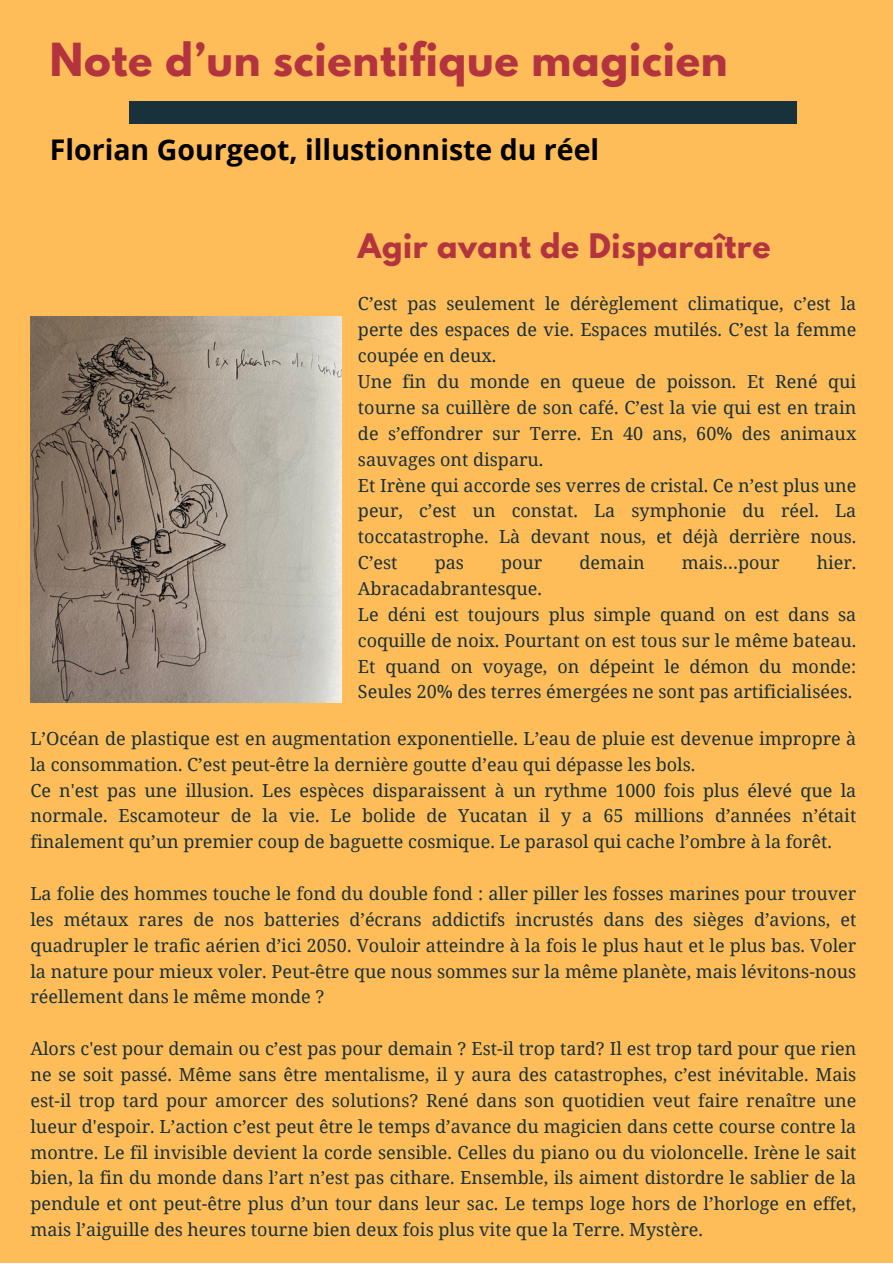
<style>
.page{position:relative;width:893px;height:1264px;background:#fff}
.page>*{position:absolute;margin:0;border:0;box-sizing:border-box;transform-origin:0 0}
.t1{font:700 40.35px "League Spartan";letter-spacing:.02em;color:#b3343e}
.t2{font:700 30px "League Spartan";letter-spacing:.02em;color:#b3343e}
.t3{font:700 28.5px "Open Sans";color:#000}
.t4{font:18px/25.8px "Noto Serif";color:#18313a;text-align:justify}
</style>
<div class="page">
<div style="left:0;top:0;width:892px;height:1262px;background:#ffbd59"></div>
<div style="left:129px;top:101px;width:667px;height:22px;background:#18313a"></div>
<img style="left:30px;top:317px;width:312px;height:385px">
<p class="t1" style="left:50px;top:40px;width:679px">Note d’un scientifique magicien</p>
<p class="t3" style="left:50px;top:129px;width:551px">Florian Gourgeot, illustionniste du réel</p>
<p class="t2" style="left:358px;top:231px;width:414px">Agir avant de Disparaître</p>
<p class="t4" style="left:358px;top:290px;width:500px">C’est pas seulement le dérèglement climatique, c’est la perte des espaces de vie. Espaces mutilés. C’est la femme coupée en deux.</p>
<p class="t4" style="left:358px;top:368px;width:500px">Une fin du monde en queue de poisson. Et René qui tourne sa cuillère de son café. C’est la vie qui est en train de s’effondrer sur Terre. En 40 ans, 60% des animaux sauvages ont disparu.</p>
<p class="t4" style="left:358px;top:471px;width:500px">Et Irène qui accorde ses verres de cristal. Ce n’est plus une peur, c’est un constat. La symphonie du réel. La toccatastrophe. Là devant nous, et déjà derrière nous.<br>C’est</p>
<p class="t4" style="left:434px;top:549px;width:31px">pas</p>
<p class="t4" style="left:501px;top:549px;width:43px">pour</p>
<p class="t4" style="left:579px;top:549px;width:67px">demain</p>
<p class="t4" style="left:681px;top:549px;width:99px">mais…pour</p>
<p class="t4" style="left:816px;top:549px;width:41px">hier.</p>
<p class="t4" style="left:358px;top:575px;width:185px">Abracadabrantesque.</p>
<p class="t4" style="left:358px;top:601px;width:500px">Le déni est toujours plus simple quand on est dans sa coquille de noix. Pourtant on est tous sur le même bateau.<br>Et quand on voyage, on dépeint le démon du monde:<br>Seules 20% des terres émergées ne sont pas artificialisées.</p>
<p class="t4" style="left:30px;top:725px;width:827px">L’Océan de plastique est en augmentation exponentielle. L’eau de pluie est devenue impropre à la consommation. C’est peut-être la dernière goutte d’eau qui dépasse les bols.</p>
<p class="t4" style="left:30px;top:776px;width:827px">Ce n'est pas une illusion. Les espèces disparaissent à un rythme 1000 fois plus élevé que la normale. Escamoteur de la vie. Le bolide de Yucatan il y a 65 millions d’années n’était finalement qu’un premier coup de baguette cosmique. Le parasol qui cache l’ombre à la forêt.</p>
<p class="t4" style="left:30px;top:880px;width:827px">La folie des hommes touche le fond du double fond : aller piller les fosses marines pour trouver les métaux rares de nos batteries d’écrans addictifs incrustés dans des sièges d’avions, et quadrupler le trafic aérien d’ici 2050. Vouloir atteindre à la fois le plus haut et le plus bas. Voler la nature pour mieux voler. Peut-être que nous sommes sur la même planète, mais lévitons-nous réellement dans le même monde ?</p>
<p class="t4" style="left:30px;top:1035px;width:827px">Alors c'est pour demain ou c’est pas pour demain ? Est-il trop tard? Il est trop tard pour que rien ne se soit passé. Même sans être mentalisme, il y aura des catastrophes, c’est inévitable. Mais est-il trop tard pour amorcer des solutions? René dans son quotidien veut faire renaître une lueur d'espoir. L’action c’est peut être le temps d’avance du magicien dans cette course contre la montre. Le fil invisible devient la corde sensible. Celles du piano ou du violoncelle. Irène le sait bien, la fin du monde dans l’art n’est pas cithare. Ensemble, ils aiment distordre le sablier de la pendule et ont peut-être plus d’un tour dans leur sac. Le temps loge hors de l’horloge en effet, mais l’aiguille des heures tourne bien deux fois plus vite que la Terre. Mystère.</p>
</div>
